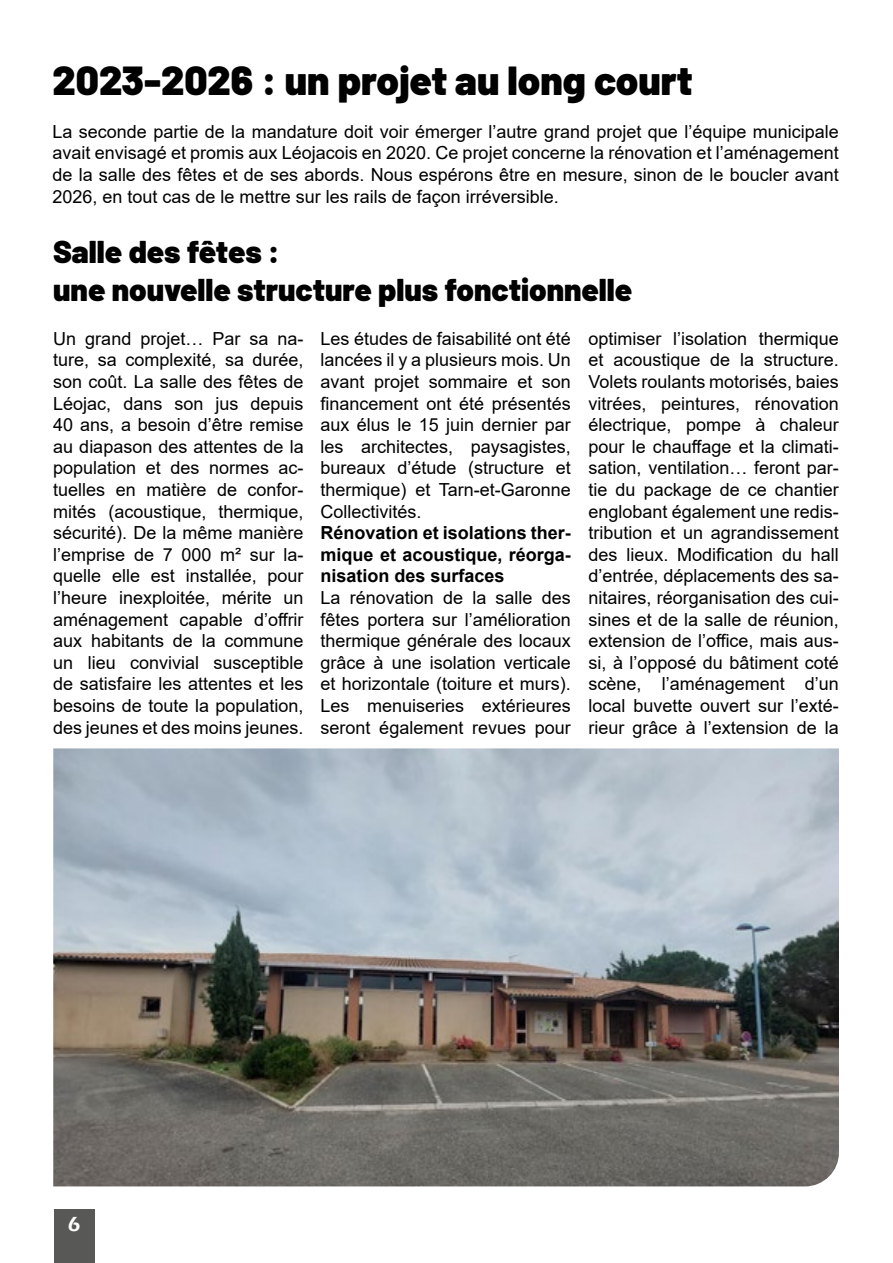
<style>
.page{position:relative;width:893px;height:1263px;background:#fff}
.page>*{position:absolute;margin:0;border:0;box-sizing:border-box;transform-origin:0 0}
.t1{font:900 40.5px "Barlow";color:#000}
.t2{font:900 31.5px/37.8px "Barlow";color:#000}
.t3{font:600 21px "Eras ITC";color:#fff}
.t4{font:18px/21.6px "Arial";color:#000;text-align:justify}
.t5{font:700 18px/21.6px "Arial";color:#000;text-align:justify}
</style>
<div class="page">
<div style="left:54px;top:1209px;width:40px;height:54px;background:#585856"></div>
<img style="left:53px;top:748px;width:786px;height:438px">
<h1 class="t1" style="left:53px;top:49px;width:642px">2023-2026 : un projet au long court</h1>
<p class="t4" style="left:53px;top:120px;width:788px">La seconde partie de la mandature doit voir émerger l’autre grand projet que l’équipe municipale avait envisagé et promis aux Léojacois en 2020. Ce projet concerne la rénovation et l’aménagement de la salle des fêtes et de ses abords. Nous espérons être en mesure, sinon de le boucler avant 2026, en tout cas de le mettre sur les rails de façon irréversible.</p>
<h2 class="t2" style="left:53px;top:231px;width:581px">Salle des fêtes :<br>une nouvelle structure plus fonctionnelle</h2>
<p class="t4" style="left:53px;top:328px;width:252px">Un grand projet… Par sa na&shy;ture, sa complexité, sa durée, son coût. La salle des fêtes de Léojac, dans son jus depuis 40 ans, a besoin d’être remise au diapason des attentes de la population et des normes ac&shy;tuelles en matière de confor&shy;mités (acoustique, thermique, sécurité). De la même manière l’emprise de 7 000 m² sur la&shy;quelle elle est installée, pour l’heure inexploitée, mérite un aménagement capable d’offrir aux habitants de la commune un lieu convivial susceptible de satisfaire les attentes et les besoins de toute la population, des jeunes et des moins jeunes.</p>
<p class="t4" style="left:321px;top:328px;width:252px">Les études de faisabilité ont été lancées il y a plusieurs mois. Un avant projet sommaire et son financement ont été présentés aux élus le 15 juin dernier par les architectes, paysagistes, bureaux d’étude (structure et thermique) et Tarn-et-Garonne Collectivités.</p>
<p class="t4" style="left:589px;top:328px;width:252px">optimiser l’isolation thermique et acoustique de la structure.<br>Volets roulants motorisés, baies vitrées, peintures, rénovation électrique, pompe à chaleur pour le chauffage et la climati&shy;sation, ventilation… feront par&shy;tie du package de ce chantier englobant également une redis&shy;tribution et un agrandissement des lieux. Modification du hall d’entrée, déplacements des sa&shy;nitaires, réorganisation des cui&shy;sines et de la salle de réunion, extension de l’office, mais aus&shy;si, à l’opposé du bâtiment coté scène, l’aménagement d’un local buvette ouvert sur l’exté&shy;rieur grâce à l’extension de la</p>
<p class="t5" style="left:321px;top:522px;width:252px">Rénovation et isolations ther&shy;mique et acoustique, réorga&shy;nisation des surfaces</p>
<p class="t4" style="left:321px;top:587px;width:252px">La rénovation de la salle des fêtes portera sur l’amélioration thermique générale des locaux grâce à une isolation verticale et horizontale (toiture et murs).<br>Les menuiseries extérieures seront également revues pour</p>
<p class="t3" style="left:68px;top:1212px;width:14px">6</p>
</div>
